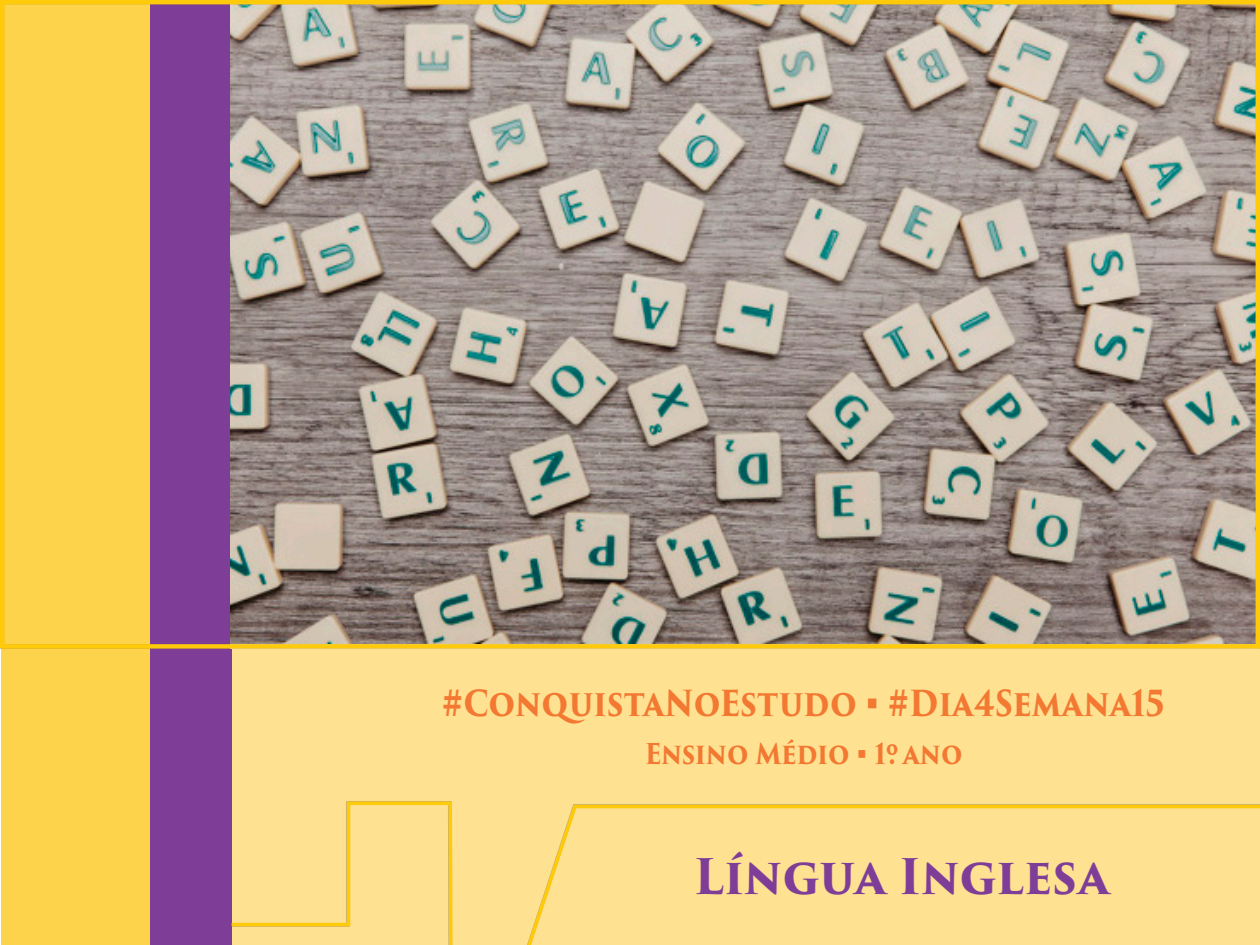
<style>
.page{position:relative;width:1260px;height:945px;background:#fff}
.page>*{position:absolute;margin:0;border:0;box-sizing:border-box;transform-origin:0 0}
.CAPA_MATERIA{font:700 47.77px "Trajan Pro 3";letter-spacing:-.01em;color:#7e3e98;scale:.95 1}
.CAPA_TITULO{font:700 35px "Trajan Pro 3";color:#f37932;scale:.89 1}
.CAPA_TITULO-2{font:700 28px "Trajan Pro 3";letter-spacing:-.01em;color:#f37932;scale:.89 1}
</style>
<div class="page">
<div style="left:191px;top:0;width:1069px;height:945px;background:#ffe192"></div>
<div style="left:1px;top:0;width:159px;height:945px;background:#fed34c"></div>
<div style="left:150px;top:0;width:82px;height:945px;background:#7e3e98"></div>
<svg style="left:231px;top:801px;width:1029px;height:144px"></svg>
<div style="left:0;top:0;width:1260px;height:649px;background:#231f20;opacity:.3"></div>
<div style="left:0;top:0;width:1260px;height:649px;border:4px solid #feca0a"></div>
<p class="CAPA_TITULO" style="left:442px;top:678px;width:813px">#ConquistaNoEstudo ■ #Dia4Semana15</p>
<p class="CAPA_TITULO-2" style="left:645px;top:733px;width:359px">Ensino Médio ■ 1º. ano</p>
<p class="CAPA_MATERIA" style="left:694px;top:841px;width:439px">Língua Inglesa</p>
</div>
